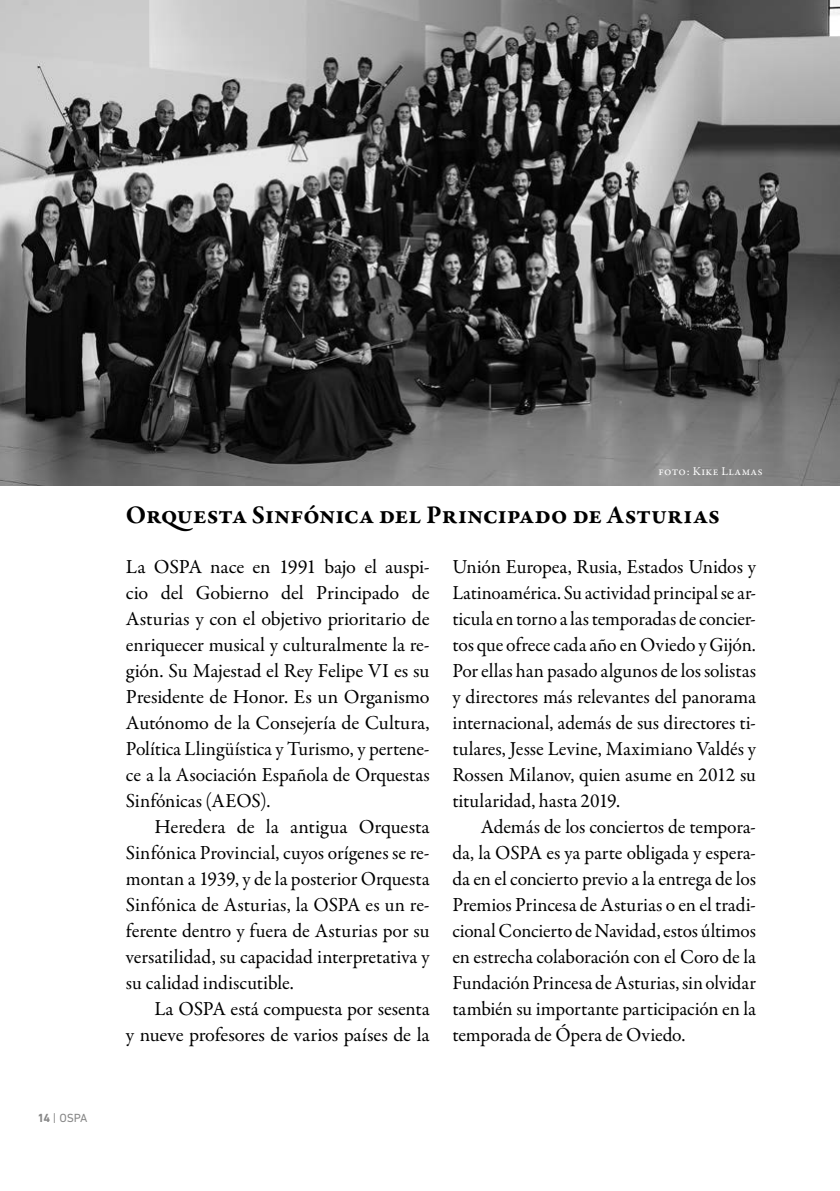
<style>
.page{position:relative;width:840px;height:1191px;background:#fff}
.page>*{position:absolute;margin:0;border:0;box-sizing:border-box;transform-origin:0 0}
.t1{font:700 26px "Garamond Premr Pro";letter-spacing:-.005em;color:#000}
.t2{font:20px/26px "Garamond Premr Pro";letter-spacing:-.01em;color:#000;text-align:justify}
.t3{font:12px "Garamond Premr Pro";letter-spacing:.025em;color:#fff}
.t4{font:12px "DIN Next W1 G";color:#878787}
.s1{font-weight:700}
</style>
<div class="page">
<img style="left:0;top:0;width:839px;height:485px">
<p class="t4" style="left:39px;top:1111px;width:50px"><span class="s1">14</span> | OSPA</p>
<p class="t3" style="left:658px;top:464px;width:106px">foto: Kike Llamas</p>
<h1 class="t1" style="left:126px;top:499px;width:595px">Orquesta Sinfónica del Principado de Asturias</h1>
<p class="t2" style="left:126px;top:554px;width:305px">La OSPA nace en 1991 bajo el auspi&shy;cio del Gobierno del Principado de Asturias y con el objetivo prioritario de enriquecer musical y culturalmente la re&shy;gión. Su Majestad el Rey Felipe VI es su Presidente de Honor. Es un Organismo Autónomo de la Consejería de Cultura, Política Llingüística y Turismo, y pertene&shy;ce a la Asociación Española de Orquestas Sinfónicas (AEOS).</p>
<p class="t2" style="left:126px;top:814px;width:305px;text-indent:28px">Heredera de la antigua Orquesta Sinfónica Provincial, cuyos orígenes se re&shy;montan a 1939, y de la posterior Orquesta Sinfónica de Asturias, la OSPA es un re&shy;ferente dentro y fuera de Asturias por su versatilidad, su capacidad interpretativa y su calidad indiscutible.</p>
<p class="t2" style="left:126px;top:996px;width:305px;text-align:right">La OSPA está compuesta por sesenta<br>y nueve profesores de varios países de la</p>
<p class="t2" style="left:452px;top:554px;width:305px">Unión Europea, Rusia, Estados Unidos y Latinoamérica. Su actividad principal se ar&shy;ticula en torno a las temporadas de concier&shy;tos que ofrece cada año en Oviedo y Gijón.<br>Por ellas han pasado algunos de los solistas y directores más relevantes del panorama internacional, además de sus directores ti&shy;tulares, Jesse Levine, Maximiano Valdés y Rossen Milanov, quien asume en 2012 su titularidad, hasta 2019.</p>
<p class="t2" style="left:452px;top:814px;width:305px;text-indent:28px">Además de los conciertos de tempora&shy;da, la OSPA es ya parte obligada y espera&shy;da en el concierto previo a la entrega de los Premios Princesa de Asturias o en el tradi&shy;cional Concierto de Navidad, estos últimos en estrecha colaboración con el Coro de la Fundación Princesa de Asturias, sin olvidar también su importante participación en la temporada de Ópera de Oviedo.</p>
</div>
